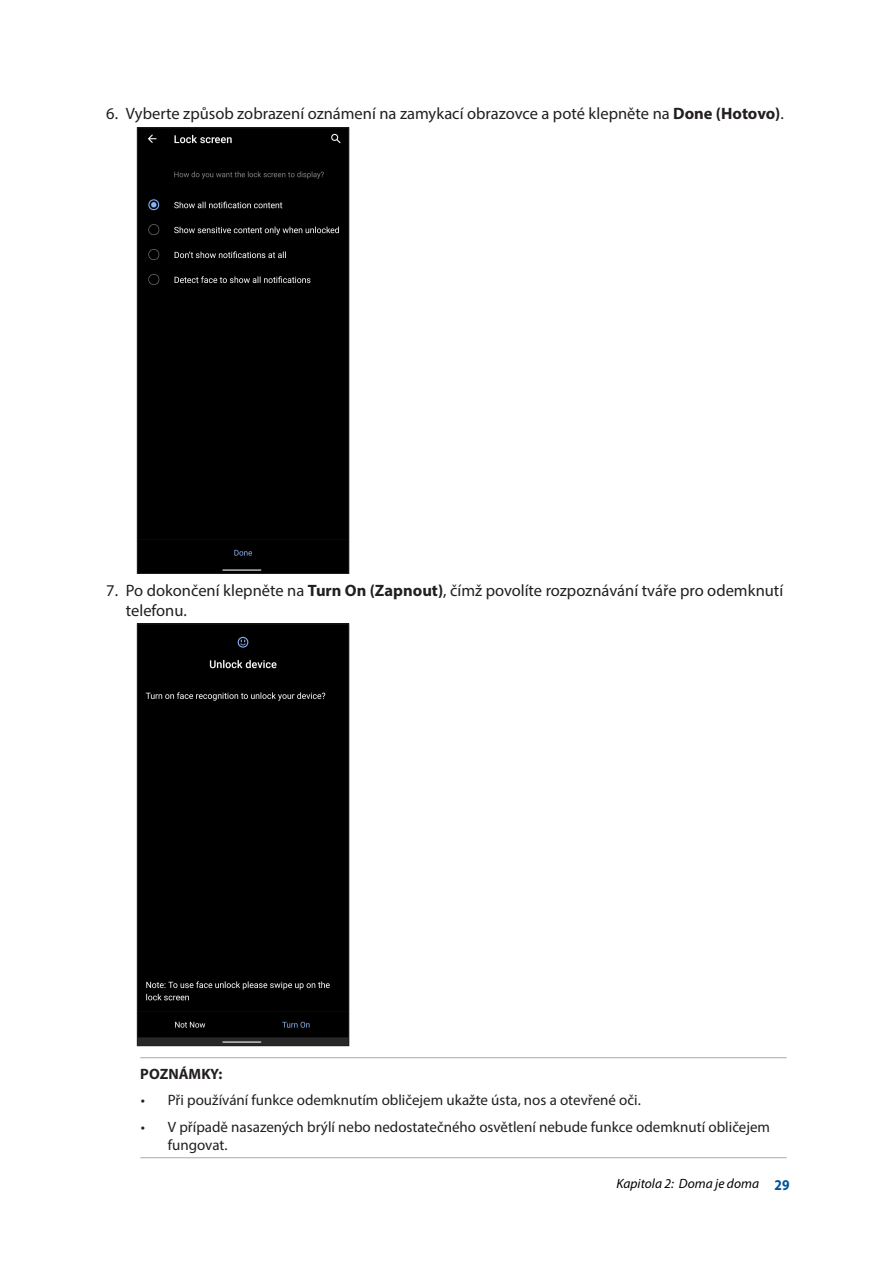
<style>
.page{position:relative;width:893px;height:1263px;background:#fff}
.page>*{position:absolute;margin:0;border:0;box-sizing:border-box;transform-origin:0 0}
.Zen_List{font:16.5px/19.8px "Myriad Pro";color:#231f20}
.t1{font:15px/18px "Myriad Pro";color:#231f20}
.Zen_Message_List_1{font:700 15px "Myriad Pro";color:#231f20}
.t2{font:italic 13.5px "Myriad Pro";color:#000}
.s1{font-weight:700}
.s2{font-weight:700;font-style:normal;font-size:15px;color:#01529a}
</style>
<div class="page">
<hr style="left:140px;top:1057px;width:647px;height:1px;background:#a8a9ad">
<hr style="left:140px;top:1157px;width:647px;height:1px;background:#a8a9ad">
<div style="left:139px;top:130px;width:208px;height:442px;background:#000"></div>
<div style="left:137px;top:128px;width:212px;height:446px;border:1px solid #231f20"></div>
<div style="left:139px;top:626px;width:208px;height:418px;background:#000"></div>
<div style="left:137px;top:624px;width:212px;height:422px;border:1px solid #231f20"></div>
<p class="Zen_List" style="left:106px;top:103px;width:679px">6. Vyberte způsob zobrazení oznámení na zamykací obrazovce a poté klepněte na <span class="s1">Done (Hotovo)</span>.</p>
<p class="Zen_List" style="left:126px;top:580px;width:659px;text-indent:-19px">7. Po dokončení klepněte na <span class="s1">Turn On (Zapnout)</span>, čímž povolíte rozpoznávání tváře pro odemknutí telefonu.</p>
<p class="Zen_Message_List_1" style="left:140px;top:1064px;width:84px">POZNÁMKY:</p>
<p class="t1" style="left:141px;top:1091px;width:501px">• Při používání funkce odemknutím obličejem ukažte ústa, nos a otevřené oči.</p>
<p class="t1" style="left:168px;top:1117px;width:604px;text-indent:-27px">• V případě nasazených brýlí nebo nedostatečného osvětlení nebude funkce odemknutí obličejem fungovat.</p>
<p class="t2" style="left:617px;top:1175px;width:174px">Kapitola 2: Doma je doma <span class="s2">29</span></p>
</div>
